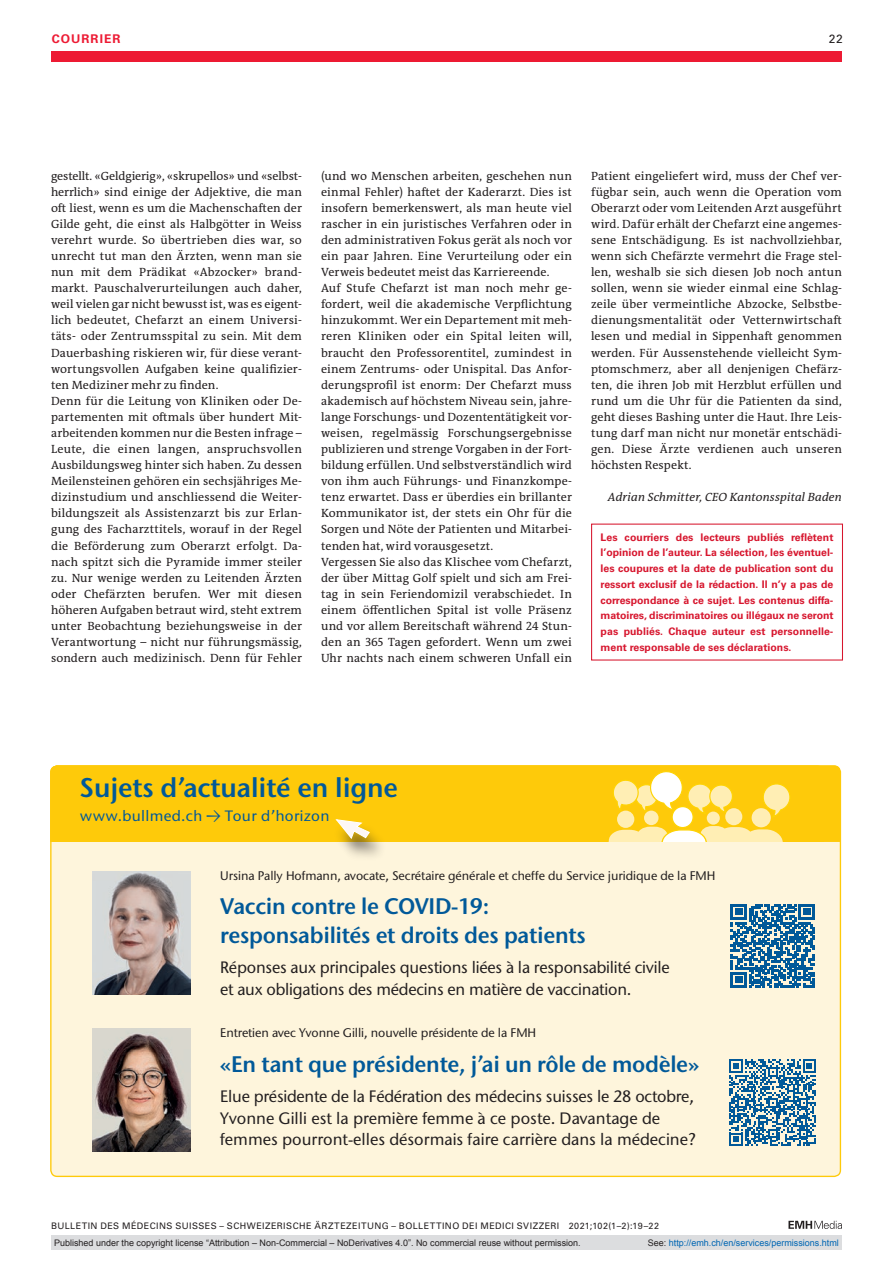
<style>
.page{position:relative;width:893px;height:1263px;background:#fff}
.page>*{position:absolute;margin:0;border:0;box-sizing:border-box;transform-origin:0 0}
.t1{font:600 27px "Stone Sans ITC Std";letter-spacing:-.005em;color:#015999}
.t2{font:600 22.5px/28.5px "Stone Sans ITC Std";letter-spacing:-.015em;color:#015999}
.t3{font:500 16.5px/21.5px "Stone Sans ITC Std";letter-spacing:-.015em;color:#231f20}
.t4{font:500 15px "Stone Sans ITC Std";letter-spacing:.02em;color:#015999}
.t5{font:500 12.45px "Stone Sans ITC Std";letter-spacing:-.005em;color:#231f20}
.section-pn{font:12px/16px "The Antiqua B W5 Plain";letter-spacing:.01em;color:#231f20;text-align:justify}
.author-notes{font:italic 12px "The Antiqua B W5 Plain";letter-spacing:.01em;color:#231f20}
.t6{font:700 12px "Univers LT Std";letter-spacing:.085em;color:#ed1a33}
.t7{font:12px "Univers LT Std";color:#231f20}
.boxed-text{font:700 10.5px/15.8px "Univers LT Std";color:#d7162e;text-align:justify}
.t8{font:9px "Arial";color:#231f20}
.t9{font:9px "Univers LT Std";letter-spacing:.05em;color:#231f20}
.t10{font:9px "Arial";color:#0066b3}
.s1{font-family:"The Antiqua B W5 Plain";font-weight:400}
.s2{color:#231f20}
</style>
<div class="page">
<svg style="left:788px;top:1221px;width:54px;height:8px"></svg>
<div style="left:51px;top:51px;width:791px;height:11px;background:#ed1a33"></div>
<div style="left:591px;top:524px;width:252px;height:136px;border:1px solid #d7162e"></div>
<div style="left:51px;top:766px;width:789px;height:410px;background:#fef5dc;border-radius:6px"></div>
<div style="left:51px;top:765px;width:789px;height:77px;background:#feca0a"></div>
<svg style="left:760px;top:780px;width:33px;height:39px"></svg>
<svg style="left:611px;top:768px;width:124px;height:47px"></svg>
<div style="left:707px;top:811px;width:13px;height:14px;background:#ffeeb4;border-radius:50%"></div>
<div style="left:725px;top:808px;width:17px;height:17px;background:#ffeeb4;border-radius:50%"></div>
<div style="left:644px;top:811px;width:14px;height:14px;background:#ffeeb4;border-radius:50%"></div>
<div style="left:617px;top:811px;width:17px;height:17px;background:#ffeeb4;border-radius:50%"></div>
<div style="left:672px;top:806px;width:21px;height:22px;background:#fff;border-radius:50%"></div>
<div style="left:671px;top:806px;width:23px;height:22px;border:1px solid #fed304;border-radius:50%"></div>
<svg style="left:608px;top:826px;width:175px;height:16px"></svg>
<div style="left:752px;top:808px;width:19px;height:19px;background:#ffeeb4;border-radius:50%"></div>
<div style="left:332px;top:821px;width:55px;height:41px;background:#231f20;opacity:.6"></div>
<svg style="left:335px;top:818px;width:36px;height:22px"></svg>
<img style="left:93px;top:1028px;width:97px;height:124px">
<svg style="left:729px;top:1059px;width:87px;height:87px"></svg>
<svg style="left:731px;top:904px;width:84px;height:84px"></svg>
<img style="left:93px;top:871px;width:97px;height:123px">
<div style="left:51px;top:1235px;width:791px;height:15px;background:#dcdddf"></div>
<p class="t6" style="left:52px;top:31px;width:70px">COURRIER</p>
<p class="t7" style="left:829px;top:31px;width:15px">22</p>
<p class="section-pn" style="left:51px;top:168px;width:252px">gestellt. «Geldgierig», «skrupellos» und «selbst&shy;herrlich» sind einige der Adjektive, die man oft liest, wenn es um die Machenschaften der Gilde geht, die einst als Halbgötter in Weiss verehrt wurde. So übertrieben dies war, so unrecht tut man den Ärzten, wenn man sie nun mit dem Prädikat «Abzocker» brand&shy;markt. Pauschalverurteilungen auch daher, weil vielen gar nicht bewusst ist, was es eigent&shy;lich bedeutet, Chefarzt an einem Universi&shy;täts- oder Zentrumsspital zu sein. Mit dem Dauerbashing riskieren wir, für diese verant&shy;wortungsvollen Aufgaben keine qualifizier&shy;ten Mediziner mehr zu finden.</p>
<p class="section-pn" style="left:51px;top:393px;width:252px">Denn für die Leitung von Kliniken oder De&shy;partementen mit oftmals über hundert Mit&shy;arbeitenden kommen nur die Besten infrage – Leute, die einen langen, anspruchsvollen Ausbildungsweg hinter sich haben. Zu dessen Meilensteinen gehören ein sechsjähriges Me&shy;dizinstudium und anschliessend die Weiter&shy;bildungszeit als Assistenzarzt bis zur Erlan&shy;gung des Facharzttitels, worauf in der Regel die Beförderung zum Oberarzt erfolgt. Da&shy;nach spitzt sich die Pyramide immer steiler zu. Nur wenige werden zu Leitenden Ärzten oder Chefärzten berufen. Wer mit diesen höheren Aufgaben betraut wird, steht extrem unter Beobachtung beziehungsweise in der Verantwortung – nicht nur führungsmässig, sondern auch medizinisch. Denn für Fehler</p>
<p class="section-pn" style="left:321px;top:168px;width:252px">(und wo Menschen arbeiten, geschehen nun einmal Fehler) haftet der Kaderarzt. Dies ist insofern bemerkenswert, als man heute viel rascher in ein juristisches Verfahren oder in den administrativen Fokus gerät als noch vor ein paar Jahren. Eine Verurteilung oder ein Verweis bedeutet meist das Karriereende.</p>
<p class="section-pn" style="left:321px;top:280px;width:252px">Auf Stufe Chefarzt ist man noch mehr ge&shy;fordert, weil die akademische Verpflichtung hinzukommt. Wer ein Departement mit meh&shy;reren Kliniken oder ein Spital leiten will, braucht den Professorentitel, zumindest in einem Zentrums- oder Unispital. Das Anfor&shy;derungsprofil ist enorm: Der Chefarzt muss akademisch auf höchstem Niveau sein, jahre&shy;lange Forschungs- und Dozententätigkeit vor&shy;weisen, regelmässig Forschungsergebnisse publizieren und strenge Vorgaben in der Fort&shy;bildung erfüllen. Und selbstverständlich wird von ihm auch Führungs- und Finanzkompe&shy;tenz erwartet. Dass er überdies ein brillanter Kommunikator ist, der stets ein Ohr für die Sorgen und Nöte der Patienten und Mitarbei&shy;tenden hat, wird vorausgesetzt.</p>
<p class="section-pn" style="left:321px;top:554px;width:252px">Vergessen Sie also das Klischee vom Chefarzt, der über Mittag Golf spielt und sich am Frei&shy;tag in sein Feriendomizil verabschiedet. In einem öffentlichen Spital ist volle Präsenz und vor allem Bereitschaft während 24 Stun&shy;den an 365 Tagen gefordert. Wenn um zwei Uhr nachts nach einem schweren Unfall ein</p>
<p class="section-pn" style="left:591px;top:168px;width:252px">Patient eingeliefert wird, muss der Chef ver&shy;fügbar sein, auch wenn die Operation vom Oberarzt oder vom Leitenden Arzt ausgeführt wird. Dafür erhält der Chefarzt eine angemes&shy;sene Entschädigung. Es ist nachvollziehbar, wenn sich Chefärzte vermehrt die Frage stel&shy;len, weshalb sie sich diesen Job noch antun sollen, wenn sie wieder einmal eine Schlag&shy;zeile über vermeintliche Abzocke, Selbstbe&shy;dienungsmentalität oder Vetternwirtschaft lesen und medial in Sippenhaft genommen werden. Für Aussenstehende vielleicht Sym&shy;ptomschmerz, aber all denjenigen Chefärz&shy;ten, die ihren Job mit Herzblut erfüllen und rund um die Uhr für die Patienten da sind, geht dieses Bashing unter die Haut. Ihre Leis&shy;tung darf man nicht nur monetär entschädi&shy;gen. Diese Ärzte verdienen auch unseren höchsten Respekt.</p>
<p class="author-notes" style="left:608px;top:489px;width:235px">Adrian Schmitter, CEO Kantonsspital Baden</p>
<p class="boxed-text" style="left:601px;top:529px;width:234px">Les courriers des lecteurs publiés reflètent l’opinion de l’auteur. La sélection, les éventuel&shy;les coupures et la date de publication sont du ressort exclusif de la rédaction. Il n’y a pas de correspondance à ce sujet. Les contenus diffa&shy;matoires, discriminatoires ou illégaux ne seront pas publiés. Chaque auteur est personnelle&shy;ment responsable de ses déclarations.</p>
<p class="t1" style="left:80px;top:770px;width:320px">Sujets d’actualité en ligne</p>
<p class="t4" style="left:80px;top:806px;width:251px">www.bullmed.ch <span class="s1">→</span> Tour d’horizon</p>
<p class="t5" style="left:220px;top:868px;width:497px">Ursina Pally Hofmann, avocate, Secrétaire générale et cheffe du Service juridique de la FMH</p>
<p class="t2" style="left:220px;top:892px;width:367px">Vaccin contre le COVID-19: responsabilités et droits des patients</p>
<p class="t3" style="left:220px;top:957px;width:451px">Réponses aux principales questions liées à la responsabilité civile et aux obligations des médecins en matière de vaccination.</p>
<p class="t5" style="left:220px;top:1025px;width:317px">Entretien avec Yvonne Gilli, nouvelle présidente de la FMH</p>
<p class="t2" style="left:220px;top:1049px;width:481px">«En tant que présidente, j’ai un rôle de modèle»</p>
<p class="t3" style="left:220px;top:1086px;width:477px">Elue présidente de la Fédération des médecins suisses le 28 octobre,<br>Yvonne Gilli est la première femme à ce poste. Davantage de femmes pourront-elles désormais faire carrière dans la médecine?</p>
<p class="t9" style="left:51px;top:1220px;width:609px">BULLETIN DES MÉDECINS SUISSES – SCHWEIZERISCHE ÄRZTEZEITUNG – BOLLETTINO DEI MEDICI SVIZZERI 2021;102(1–2):19–22</p>
<p class="t8" style="left:54px;top:1237px;width:528px">Published under the copyright license “Attribution – Non-Commercial – NoDerivatives 4.0”. No commercial reuse without permission.</p>
<p class="t10" style="left:648px;top:1237px;width:193px"><span class="s2">See:</span> http://emh.ch/en/services/permissions.html</p>
</div>
